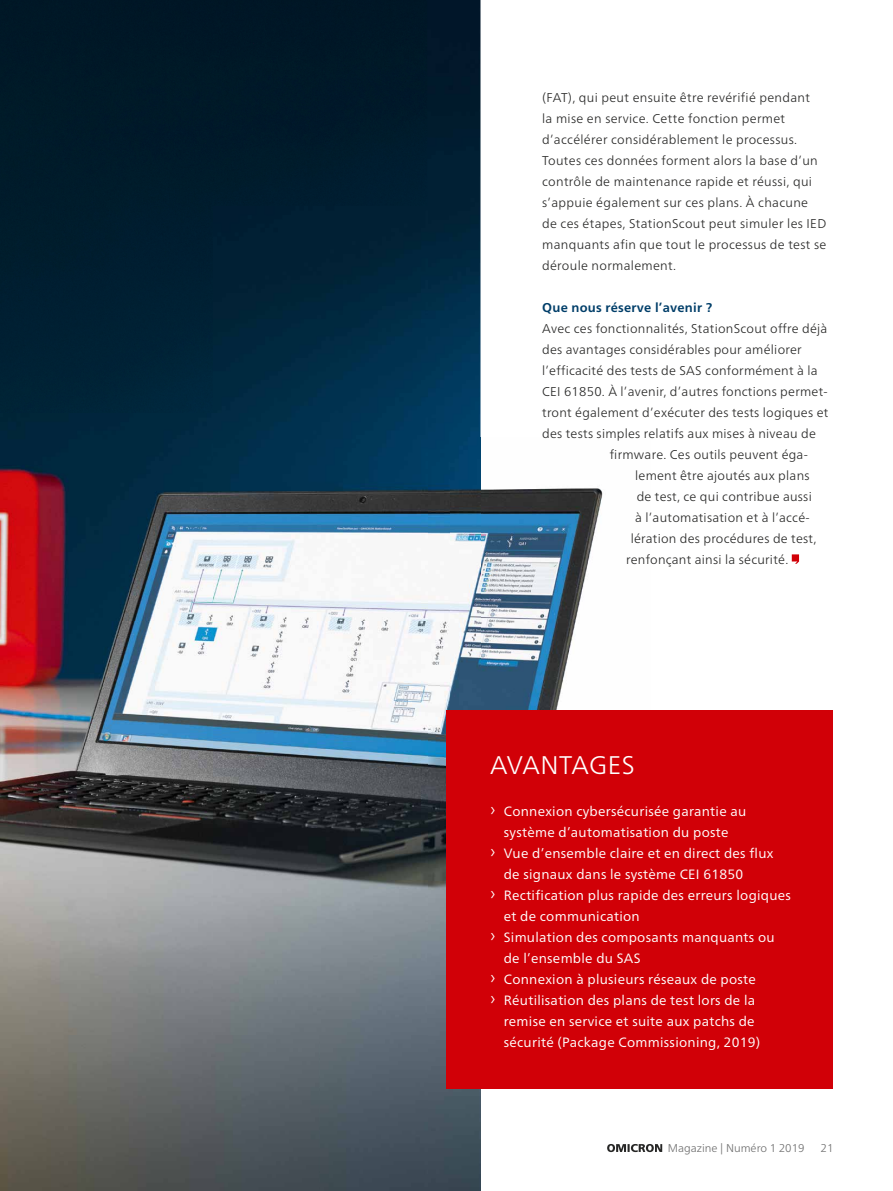
<style>
.page{position:relative;width:893px;height:1191px;background:#fff}
.page>*{position:absolute;margin:0;border:0;box-sizing:border-box;transform-origin:0 0}
.t1{font:300 25.5px "Frutiger Neue LTW1 G";letter-spacing:.015em;color:#fff}
.t2{font:13.5px "Frutiger Neue LTW1 G";letter-spacing:.02em;color:#fff}
.t3{font:300 12.75px/21px "Frutiger Neue LTW1 G";letter-spacing:.02em;color:#272726}
.t4{font:700 12.75px "Frutiger Neue LTW1 G";letter-spacing:.02em;color:#003e69}
.t5{font:300 11.25px "Frutiger Neue LTW1 G";color:#6e6e6e}
.s1{font-weight:300;font-size:18px}
</style>
<div class="page">
<img style="left:0;top:0;width:480px;height:1191px">
<img style="left:451px;top:438px;width:200px;height:273px">
<div style="left:446px;top:711px;width:387px;height:378px;background:#d10007"></div>
<svg style="left:607px;top:1144px;width:55px;height:8px"></svg>
<svg style="left:792px;top:554px;width:7px;height:10px"></svg>
<p class="t3" style="left:542px;top:86px;width:286px">(FAT), qui peut ensuite être revérifié pendant<br>la mise en service. Cette fonction permet d’accélérer considérablement le processus.<br>Toutes ces données forment alors la base d’un contrôle de maintenance rapide et réussi, qui s’appuie également sur ces plans. À chacune<br>de ces étapes, StationScout peut simuler les IED manquants afin que tout le processus de test se déroule normalement.</p>
<p class="t4" style="left:542px;top:300px;width:172px">Que nous réserve l’avenir ?</p>
<p class="t3" style="left:542px;top:317px;width:287px">Avec ces fonctionnalités, StationScout offre déjà</p>
<p class="t3" style="left:542px;top:338px;width:261px">des avantages considérables pour améliorer</p>
<p class="t3" style="left:542px;top:359px;width:277px">l’efficacité des tests de SAS conformément à la</p>
<p class="t3" style="left:542px;top:380px;width:287px">CEI 61850. À l’avenir, d’autres fonctions permet-</p>
<p class="t3" style="left:542px;top:401px;width:288px">tront également d’exécuter des tests logiques et</p>
<p class="t3" style="left:542px;top:422px;width:275px">des tests simples relatifs aux mises à niveau de</p>
<p class="t3" style="left:610px;top:443px;width:200px">firmware. Ces outils peuvent éga-</p>
<p class="t3" style="left:635px;top:464px;width:176px">lement être ajoutés aux plans</p>
<p class="t3" style="left:637px;top:485px;width:177px">de test, ce qui contribue aussi</p>
<p class="t3" style="left:635px;top:506px;width:176px">à l’automatisation et à l’accé-</p>
<p class="t3" style="left:631px;top:527px;width:187px">lération des procédures de test,</p>
<p class="t3" style="left:626px;top:548px;width:164px">renfonçant ainsi la sécurité.</p>
<h1 class="t1" style="left:490px;top:749px;width:146px">AVANTAGES</h1>
<p class="t2" style="left:490px;top:803px;width:258px"><span class="s1">›</span> Connexion cybersécurisée garantie au</p>
<p class="t2" style="left:504px;top:824px;width:226px">système d’automatisation du poste</p>
<p class="t2" style="left:490px;top:845px;width:285px"><span class="s1">›</span> Vue d’ensemble claire et en direct des flux</p>
<p class="t2" style="left:504px;top:866px;width:241px">de signaux dans le système CEI 61850</p>
<p class="t2" style="left:490px;top:887px;width:302px"><span class="s1">›</span> Rectification plus rapide des erreurs logiques</p>
<p class="t2" style="left:504px;top:908px;width:138px">et de communication</p>
<p class="t2" style="left:490px;top:929px;width:286px"><span class="s1">›</span> Simulation des composants manquants ou</p>
<p class="t2" style="left:504px;top:950px;width:138px">de l’ensemble du SAS</p>
<p class="t2" style="left:490px;top:971px;width:267px"><span class="s1">›</span> Connexion à plusieurs réseaux de poste</p>
<p class="t2" style="left:490px;top:992px;width:267px"><span class="s1">›</span> Réutilisation des plans de test lors de la</p>
<p class="t2" style="left:504px;top:1013px;width:252px">remise en service et suite aux patchs de</p>
<p class="t2" style="left:504px;top:1034px;width:258px">sécurité ( Package Commissioning, 2019)</p>
<p class="t5" style="left:668px;top:1141px;width:138px">Magazine | Numéro 1 2019</p>
<p class="t5" style="left:820px;top:1141px;width:14px">21</p>
</div>
